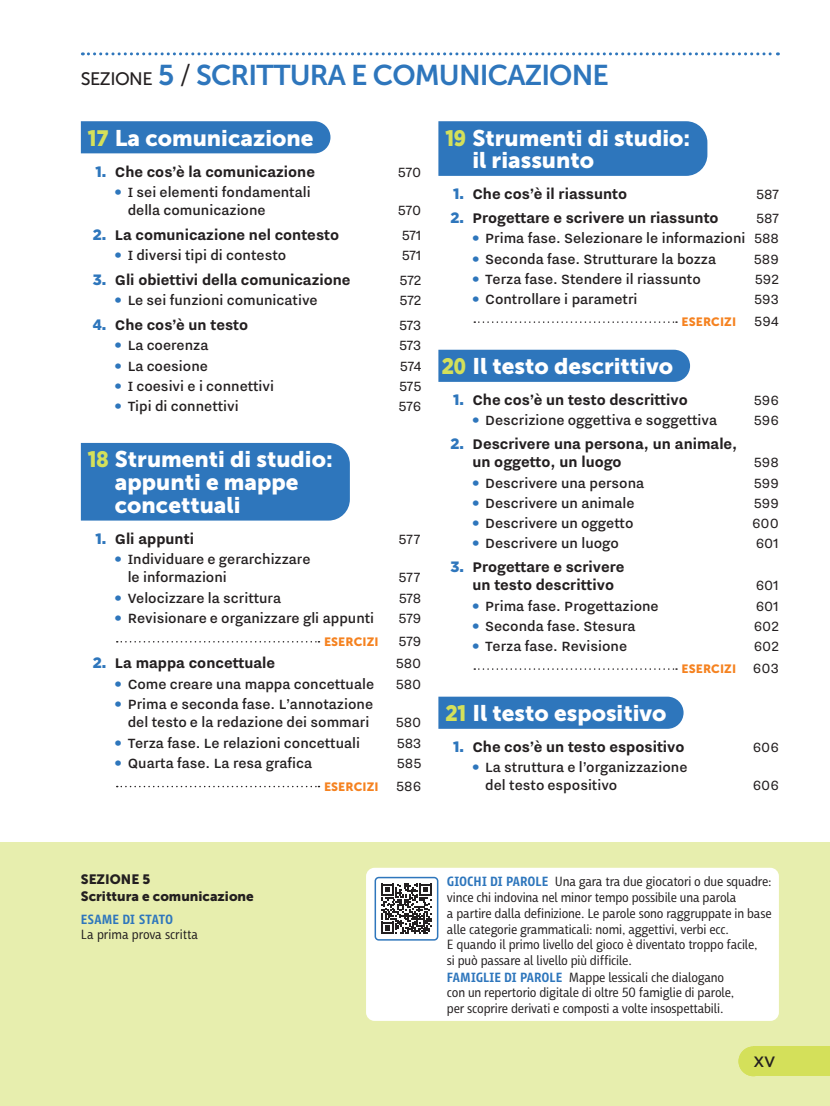
<style>
.page{position:relative;width:830px;height:1106px;background:#fff}
.page>*{position:absolute;margin:0;border:0;box-sizing:border-box;transform-origin:0 0}
.t1{font:28.5px "Museo Sans 700";letter-spacing:-.03em;color:#2e76bc}
.t2{font:22.5px/22.8px "Museo Sans 900";color:#fff}
.t3{font:700 17.25px/18px "Nitti Grotesk";color:#231f20}
.t4{font:500 16.5px/18.3px "Nitti Grotesk";color:#231f20}
.t5{font:16.5px "Nitti Grotesk";color:#231f20}
.t6{font:500 15px "Gotham";color:#231f20}
.t7{font:13.5px/15.9px "Iro Sans";letter-spacing:-.01em;color:#231f20}
.t8{font:13.5px/16.5px "Museo Sans 900";color:#231f20}
.t9{font:600 13.5px "Iro Sans";letter-spacing:-.015em;color:#2e76bc}
.t10{font:12px "Museo Sans 900";letter-spacing:.01em;color:#f58220}
.s1{font-family:"Museo Sans 500";font-size:18px;color:#231f20}
.s2{font-family:"Museo Sans 300";color:#231f20}
.s3{font-family:"Gotham";font-weight:900;color:#d4e05a}
.s4{font-family:"Gotham";font-weight:900;font-size:15px;color:#2e76bc}
.s5{font-family:"Iro Sans";font-weight:700;color:#2e76bc}
.s6{font-family:"Nitti Grotesk";font-size:16.5px;color:#231f20}
.s7{font-weight:400}
.s8{font-weight:600;color:#2e76bc}
</style>
<div class="page">
<div style="left:0;top:842px;width:829px;height:264px;background:#e7eeae"></div>
<div style="left:738px;top:1046px;width:29px;height:30px;background:#d4e05a;border-radius:50%"></div>
<div style="left:753px;top:1046px;width:76px;height:30px;background:#d4e05a"></div>
<div style="left:366px;top:867px;width:412px;height:153px;background:#fff;border-radius:9px"></div>
<svg style="left:82px;top:52px;width:696px;height:3px"></svg>
<div style="left:81px;top:121px;width:249px;height:32px;background:#2e76bc"></div>
<div style="left:81px;top:443px;width:269px;height:77px;background:#2e76bc"></div>
<svg style="left:117px;top:641px;width:202px;height:1px"></svg>
<svg style="left:117px;top:785px;width:202px;height:2px"></svg>
<div style="left:438px;top:121px;width:269px;height:55px;background:#2e76bc"></div>
<svg style="left:474px;top:321px;width:202px;height:2px"></svg>
<div style="left:438px;top:350px;width:251px;height:32px;background:#2e76bc"></div>
<svg style="left:474px;top:668px;width:202px;height:2px"></svg>
<div style="left:438px;top:696px;width:245px;height:32px;background:#2e76bc"></div>
<svg style="left:381px;top:883px;width:50px;height:50px"></svg>
<div style="left:374px;top:876px;width:64px;height:64px;border:2px solid #2e76bc;border-radius:4px"></div>
<h1 class="t1" style="left:81px;top:59px;width:529px"><span class="s1">SEZIONE</span> 5 <span class="s2">/</span> SCRITTURA E COMUNICAZIONE</h1>
<h2 class="t2" style="left:88px;top:126px;width:227px"><span class="s3">17</span> La comunicazione</h2>
<p class="t3" style="left:95px;top:162px;width:221px"><span class="s4">1.</span> Che cos’è la comunicazione</p>
<p class="t5" style="left:398px;top:162px;width:25px">570</p>
<p class="t4" style="left:128px;top:182px;width:184px;text-indent:-13px"><span class="s5">•</span> I sei elementi fondamentali della comunicazione</p>
<p class="t5" style="left:398px;top:201px;width:25px">570</p>
<p class="t3" style="left:93px;top:225px;width:248px"><span class="s4">2.</span> La comunicazione nel contesto</p>
<p class="t5" style="left:401px;top:226px;width:21px">571</p>
<p class="t4" style="left:115px;top:246px;width:173px"><span class="s5">•</span> I diversi tipi di contesto</p>
<p class="t5" style="left:401px;top:246px;width:21px">571</p>
<p class="t3" style="left:93px;top:270px;width:259px"><span class="s4">3.</span> Gli obiettivi della comunicazione</p>
<p class="t5" style="left:399px;top:271px;width:23px">572</p>
<p class="t4" style="left:115px;top:291px;width:204px"><span class="s5">•</span> Le sei funzioni comunicative</p>
<p class="t5" style="left:399px;top:291px;width:23px">572</p>
<p class="t3" style="left:93px;top:315px;width:157px"><span class="s4">4.</span> Che cos’è un testo</p>
<p class="t5" style="left:399px;top:316px;width:24px">573</p>
<p class="t4" style="left:115px;top:336px;width:95px"><span class="s5">•</span> La coerenza</p>
<p class="t5" style="left:399px;top:336px;width:24px">573</p>
<p class="t4" style="left:115px;top:356px;width:94px"><span class="s5">•</span> La coesione</p>
<p class="t5" style="left:400px;top:356px;width:23px">574</p>
<p class="t4" style="left:115px;top:376px;width:161px"><span class="s5">•</span> I coesivi e i connettivi</p>
<p class="t5" style="left:399px;top:377px;width:24px">575</p>
<p class="t4" style="left:115px;top:397px;width:125px"><span class="s5">•</span> Tipi di connettivi</p>
<p class="t5" style="left:398px;top:397px;width:24px">576</p>
<h2 class="t2" style="left:115px;top:448px;width:219px;text-indent:-27px"><span class="s3">18</span> Strumenti di studio: appunti e mappe concettuali</h2>
<p class="t3" style="left:95px;top:529px;width:100px"><span class="s4">1.</span> Gli appunti</p>
<p class="t5" style="left:398px;top:529px;width:24px">577</p>
<p class="t4" style="left:128px;top:550px;width:184px;text-indent:-13px"><span class="s5">•</span> Individuare e gerarchizzare le informazioni</p>
<p class="t5" style="left:398px;top:568px;width:24px">577</p>
<p class="t4" style="left:115px;top:588px;width:167px"><span class="s5">•</span> Velocizzare la scrittura</p>
<p class="t5" style="left:398px;top:588px;width:24px">578</p>
<p class="t4" style="left:115px;top:609px;width:261px"><span class="s5">•</span> Revisionare e organizzare gli appunti</p>
<p class="t5" style="left:398px;top:609px;width:24px">579</p>
<p class="t10" style="left:324px;top:634px;width:99px">ESERCIZI <span class="s6">579</span></p>
<p class="t3" style="left:93px;top:653px;width:184px"><span class="s4">2.</span> La mappa concettuale</p>
<p class="t5" style="left:395px;top:654px;width:27px">580</p>
<p class="t4" style="left:115px;top:674px;width:260px"><span class="s5">•</span> Come creare una mappa concettuale</p>
<p class="t5" style="left:395px;top:674px;width:27px">580</p>
<p class="t4" style="left:115px;top:694px;width:260px;text-align:center"><span class="s5">•</span> Prima e seconda fase. L’annotazione del testo e la redazione dei sommari</p>
<p class="t5" style="left:395px;top:713px;width:27px">580</p>
<p class="t4" style="left:115px;top:733px;width:246px"><span class="s5">•</span> Terza fase. Le relazioni concettuali</p>
<p class="t5" style="left:396px;top:733px;width:26px">583</p>
<p class="t4" style="left:115px;top:753px;width:199px"><span class="s5">•</span> Quarta fase. La resa grafica</p>
<p class="t5" style="left:396px;top:753px;width:26px">585</p>
<p class="t10" style="left:324px;top:779px;width:99px">ESERCIZI <span class="s6">586</span></p>
<h2 class="t2" style="left:472px;top:126px;width:219px;text-indent:-27px"><span class="s3">19</span> Strumenti di studio: il riassunto</h2>
<p class="t3" style="left:453px;top:184px;width:175px"><span class="s4">1.</span> Che cos’è il riassunto</p>
<p class="t5" style="left:755px;top:185px;width:24px">587</p>
<p class="t3" style="left:450px;top:209px;width:269px"><span class="s4">2.</span> Progettare e scrivere un riassunto</p>
<p class="t5" style="left:755px;top:209px;width:24px">587</p>
<p class="t4" style="left:472px;top:229px;width:308px"><span class="s5">•</span> Prima fase. Selezionare le informazioni <span class="s7">588</span></p>
<p class="t4" style="left:472px;top:249px;width:245px"><span class="s5">•</span> Seconda fase. Strutturare la bozza</p>
<p class="t5" style="left:753px;top:249px;width:26px">589</p>
<p class="t4" style="left:472px;top:269px;width:230px"><span class="s5">•</span> Terza fase. Stendere il riassunto</p>
<p class="t5" style="left:754px;top:269px;width:26px">592</p>
<p class="t4" style="left:472px;top:289px;width:166px"><span class="s5">•</span> Controllare i parametri</p>
<p class="t5" style="left:753px;top:290px;width:26px">593</p>
<p class="t10" style="left:681px;top:315px;width:99px">ESERCIZI <span class="s6">594</span></p>
<h2 class="t2" style="left:441px;top:355px;width:233px"><span class="s3">20</span> Il testo descrittivo</h2>
<p class="t3" style="left:453px;top:390px;width:236px"><span class="s4">1.</span> Che cos’è un testo descrittivo</p>
<p class="t5" style="left:753px;top:391px;width:27px">596</p>
<p class="t4" style="left:472px;top:410px;width:246px"><span class="s5">•</span> Descrizione oggettiva e soggettiva</p>
<p class="t5" style="left:753px;top:411px;width:27px">596</p>
<p class="t3" style="left:472px;top:435px;width:266px;text-indent:-22px"><span class="s4">2.</span> Descrivere una persona, un animale, un oggetto, un luogo</p>
<p class="t5" style="left:753px;top:453px;width:26px">598</p>
<p class="t4" style="left:472px;top:473px;width:173px"><span class="s5">•</span> Descrivere una persona</p>
<p class="t5" style="left:753px;top:473px;width:27px">599</p>
<p class="t4" style="left:472px;top:493px;width:163px"><span class="s5">•</span> Descrivere un animale</p>
<p class="t5" style="left:753px;top:493px;width:27px">599</p>
<p class="t4" style="left:472px;top:513px;width:162px"><span class="s5">•</span> Descrivere un oggetto</p>
<p class="t5" style="left:751px;top:513px;width:28px">600</p>
<p class="t4" style="left:472px;top:533px;width:148px"><span class="s5">•</span> Descrivere un luogo</p>
<p class="t5" style="left:755px;top:534px;width:25px">601</p>
<p class="t3" style="left:472px;top:558px;width:153px;text-indent:-22px"><span class="s4">3.</span> Progettare e scrivere un testo descrittivo</p>
<p class="t5" style="left:755px;top:576px;width:25px">601</p>
<p class="t4" style="left:472px;top:596px;width:188px"><span class="s5">•</span> Prima fase. Progettazione</p>
<p class="t5" style="left:755px;top:596px;width:25px">601</p>
<p class="t4" style="left:472px;top:616px;width:164px"><span class="s5">•</span> Seconda fase. Stesura</p>
<p class="t5" style="left:753px;top:616px;width:27px">602</p>
<p class="t4" style="left:472px;top:636px;width:156px"><span class="s5">•</span> Terza fase. Revisione</p>
<p class="t5" style="left:753px;top:636px;width:27px">602</p>
<p class="t10" style="left:681px;top:662px;width:99px">ESERCIZI <span class="s6">603</span></p>
<h2 class="t2" style="left:445px;top:701px;width:222px"><span class="s3">21</span> Il testo espositivo</h2>
<p class="t3" style="left:453px;top:737px;width:233px"><span class="s4">1.</span> Che cos’è un testo espositivo</p>
<p class="t5" style="left:752px;top:737px;width:28px">606</p>
<p class="t4" style="left:485px;top:757px;width:204px;text-indent:-13px"><span class="s5">•</span> La struttura e l’organizzazione del testo espositivo</p>
<p class="t5" style="left:752px;top:775px;width:28px">606</p>
<p class="t8" style="left:81px;top:871px;width:174px">SEZIONE 5<br>Scrittura e comunicazione</p>
<p class="t9" style="left:81px;top:911px;width:94px">ESAME DI STATO</p>
<p class="t7" style="left:81px;top:927px;width:119px">La prima prova scritta</p>
<p class="t7" style="left:446px;top:873px;width:326px"><span class="s8">GIOCHI DI PAROLE</span> Una gara tra due giocatori o due squadre: vince chi indovina nel minor tempo possibile una parola<br>a partire dalla definizione. Le parole sono raggruppate in base alle categorie grammaticali: nomi, aggettivi, verbi ecc.<br>E quando il primo livello del gioco è diventato troppo facile,<br>si può passare al livello più difficile.<br><span class="s8">FAMIGLIE DI PAROLE</span> Mappe lessicali che dialogano<br>con un repertorio digitale di oltre 50 famiglie di parole,<br>per scoprire derivati e composti a volte insospettabili.</p>
<p class="t6" style="left:753px;top:1052px;width:23px">XV</p>
</div>
